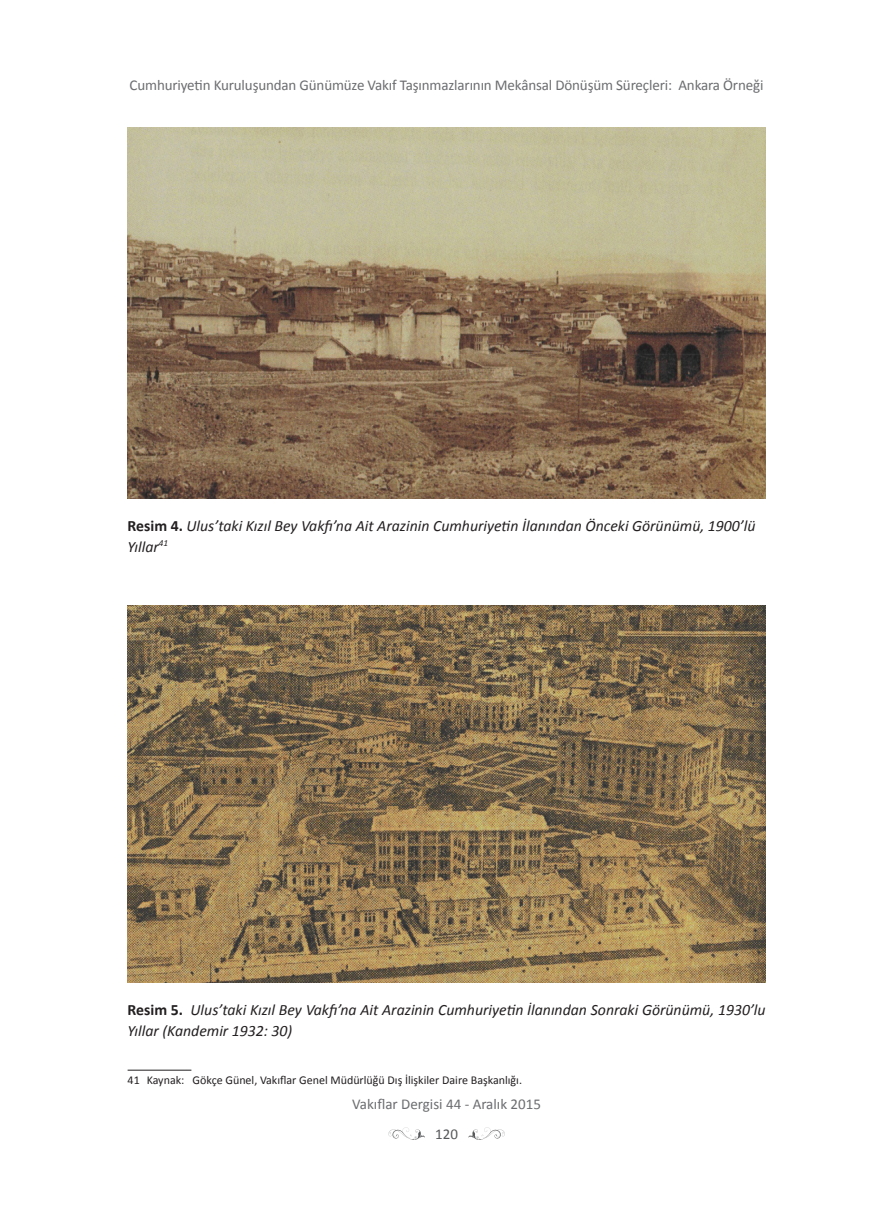
<style>
.page{position:relative;width:872px;height:1212px;background:#fff}
.page>*{position:absolute;margin:0;border:0;box-sizing:border-box;transform-origin:0 0}
.t1{font:italic 15.75px/20.2px "Calibri";color:#231f20}
.t2{font:15px "Calibri";letter-spacing:-.01em;color:#6c6d70}
.t3{font:15px "Calibri";color:#57585a}
.t4{font:12px "Calibri";color:#231f20}
.s1{font-weight:700;font-style:normal}
</style>
<div class="page">
<svg style="left:388px;top:1127px;width:37px;height:13px"></svg>
<svg style="left:468px;top:1127px;width:37px;height:13px"></svg>
<img style="left:128px;top:128px;width:637px;height:370px">
<img style="left:128px;top:605px;width:637px;height:377px">
<hr style="left:128px;top:1070px;width:63px;height:1px;background:#231f20">
<p class="t2" style="left:130px;top:75px;width:635px">Cumhuriyetin Kuruluşundan Günümüze Vakıf Taşınmazlarının Mekânsal Dönüşüm Süreçleri: Ankara Örneği</p>
<p class="t1" style="left:128px;top:515px;width:629px"><span class="s1">Resim 4.</span> Ulus’taki Kızıl Bey Vakfı’na Ait Arazinin Cumhuriyetin İlanından Önceki Görünümü, 1900’lü<br>Yıllar<sup>41</sup></p>
<p class="t1" style="left:128px;top:999px;width:639px"><span class="s1">Resim 5.</span> Ulus’taki Kızıl Bey Vakfı’na Ait Arazinin Cumhuriyetin İlanından Sonraki Görünümü, 1930’lu<br>Yıllar (Kandemir 1932: 30)</p>
<p class="t4" style="left:128px;top:1073px;width:396px">41 Kaynak: Gökçe Günel, Vakıflar Genel Müdürlüğü Dış İlişkiler Daire Başkanlığı.</p>
<p class="t2" style="left:352px;top:1095px;width:190px">Vakıflar Dergisi 44 - Aralık 2015</p>
<p class="t3" style="left:435px;top:1125px;width:24px">120</p>
</div>
